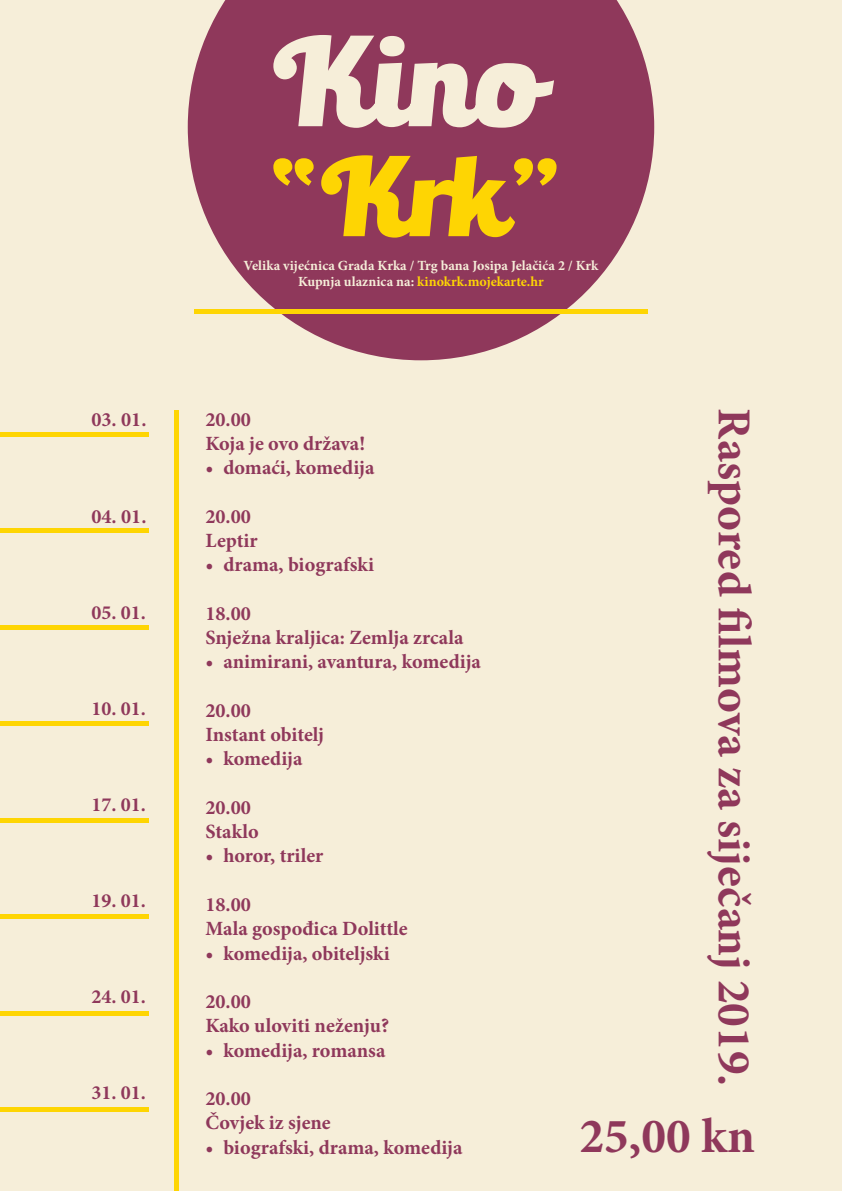
<style>
.page{position:relative;width:842px;height:1191px;background:#f6eed9}
.page>*{position:absolute;margin:0;border:0;box-sizing:border-box;transform-origin:0 0}
.t1{font:700 49.4px "Minion Pro";color:#8f385b}
.t2{font:700 47.3px "Minion Pro";color:#8f385b}
.t3{font:700 20.2px "Minion Pro";color:#8f385b}
.t4{font:700 20px "Minion Pro";color:#8f385b}
.t5{font:700 14px "Minion Pro";color:#f6eed9}
.t6{font:700 14px "Minion Pro";color:#fed503}
.s1{color:#f6eed9}
</style>
<div class="page">
<svg style="left:188px;top:0;width:466px;height:360px;fill:#8f385b"></svg>
<svg style="left:273px;top:35px;width:281px;height:93px"></svg>
<svg style="left:273px;top:155px;width:283px;height:83px;background:#bd7a35"></svg>
<div style="left:194px;top:309px;width:454px;height:5px;background:#fed503"></div>
<div style="left:174px;top:411px;width:5px;height:780px;background:#fed503"></div>
<div style="left:0;top:432px;width:148px;height:5px;background:#fed503"></div>
<div style="left:0;top:528px;width:148px;height:5px;background:#fed503"></div>
<div style="left:0;top:625px;width:148px;height:5px;background:#fed503"></div>
<div style="left:0;top:721px;width:148px;height:5px;background:#fed503"></div>
<div style="left:0;top:817px;width:148px;height:5px;background:#fed503"></div>
<div style="left:0;top:914px;width:148px;height:5px;background:#fed503"></div>
<div style="left:0;top:1010px;width:148px;height:5px;background:#fed503"></div>
<hr style="left:0;top:1107px;width:148px;height:4px;background:#fed503">
<p class="t3" style="left:91px;top:405px;width:57px">03. 01.</p>
<p class="t3" style="left:91px;top:502px;width:57px">04. 01.</p>
<p class="t4" style="left:91px;top:598px;width:56px">05. 01.</p>
<p class="t4" style="left:91px;top:694px;width:56px">10. 01.</p>
<p class="t4" style="left:91px;top:790px;width:56px">17. 01.</p>
<p class="t4" style="left:91px;top:886px;width:56px">19. 01.</p>
<p class="t4" style="left:91px;top:982px;width:56px">24. 01.</p>
<p class="t4" style="left:91px;top:1079px;width:56px">31. 01.</p>
<p class="t5" style="left:244px;top:255px;width:356px">Velika vijećnica Grada Krka / Trg bana Josipa Jelačića 2 / Krk</p>
<p class="t6" style="left:298px;top:272px;width:247px"><span class="s1">Kupnja ulaznica na:</span> kinokrk.mojekarte.hr</p>
<p class="t3" style="left:205px;top:405px;width:47px">20.00</p>
<p class="t3" style="left:205px;top:429px;width:161px">Koja je ovo država!</p>
<p class="t3" style="left:205px;top:453px;width:171px">• domaći, komedija</p>
<p class="t3" style="left:205px;top:502px;width:47px">20.00</p>
<p class="t3" style="left:205px;top:526px;width:54px">Leptir</p>
<p class="t3" style="left:205px;top:550px;width:170px">• drama, biografski</p>
<p class="t3" style="left:205px;top:599px;width:47px">18.00</p>
<p class="t3" style="left:205px;top:623px;width:260px">Snježna kraljica: Zemlja zrcala</p>
<p class="t3" style="left:205px;top:647px;width:277px">• animirani, avantura, komedija</p>
<p class="t3" style="left:205px;top:696px;width:47px">20.00</p>
<p class="t3" style="left:205px;top:720px;width:120px">Instant obitelj</p>
<p class="t3" style="left:205px;top:744px;width:99px">• komedija</p>
<p class="t3" style="left:205px;top:793px;width:47px">20.00</p>
<p class="t3" style="left:205px;top:817px;width:55px">Staklo</p>
<p class="t3" style="left:205px;top:841px;width:120px">• horor, triler</p>
<p class="t3" style="left:205px;top:890px;width:47px">18.00</p>
<p class="t3" style="left:205px;top:914px;width:204px">Mala gospođica Dolittle</p>
<p class="t3" style="left:205px;top:938px;width:186px">• komedija, obiteljski</p>
<p class="t3" style="left:205px;top:987px;width:47px">20.00</p>
<p class="t3" style="left:205px;top:1011px;width:185px">Kako uloviti neženju?</p>
<p class="t3" style="left:205px;top:1036px;width:182px">• komedija, romansa</p>
<p class="t3" style="left:205px;top:1084px;width:47px">20.00</p>
<p class="t3" style="left:205px;top:1108px;width:127px">Čovjek iz sjene</p>
<p class="t3" style="left:205px;top:1133px;width:259px">• biografski, drama, komedija</p>
<p class="t2" style="left:767px;top:408px;width:680px;rotate:90deg">Raspored filmova za siječanj 2019.</p>
<p class="t1" style="left:579px;top:1101px;width:177px">25,00 kn</p>
</div>
